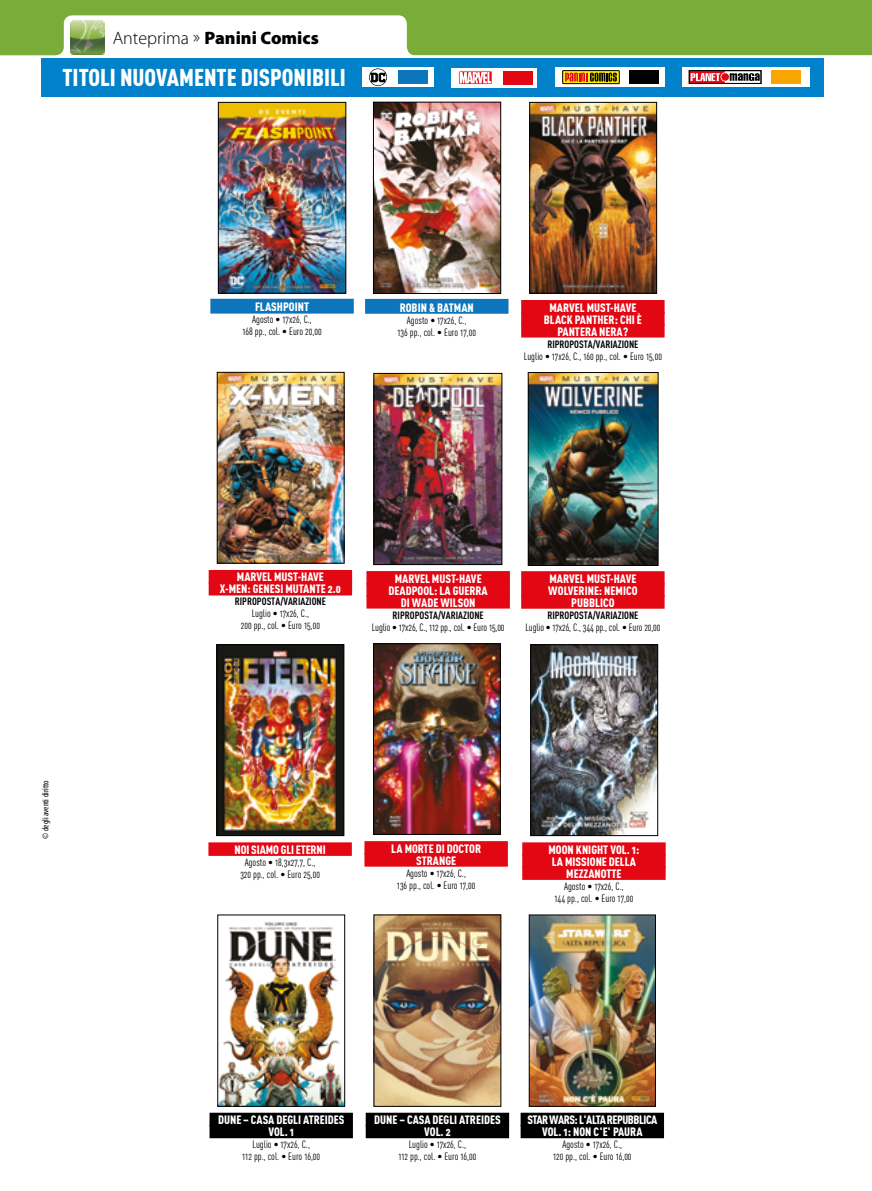
<style>
.page{position:relative;width:872px;height:1191px;background:#fff}
.page>*{position:absolute;margin:0;border:0;box-sizing:border-box;transform-origin:0 0}
.t1{font:24px "DIN Cond Black Alternate";color:#fff}
.t2{font:900 18px "Myriad Pro";color:#000}
.t3{font:12px/12px "DIN Cond Black Alternate";color:#fff;text-align:center}
.t4{font:12px/12px "DIN Cond Black Alternate";letter-spacing:-.04em;color:#fff;text-align:center}
.t5{font:10.5px/12px "DIN Cond Regular Alternate";color:#000;text-align:center}
.t6{font:700 10.5px "DIN Cond";color:#000}
.t7{font:condensed 9px "Myriad Pro";color:#000}
.s1{font-weight:300}
</style>
<div class="page">
<svg style="left:0;top:0;width:872px;height:56px;fill:#79ac38"></svg>
<img style="left:70px;top:21px;width:34px;height:34px">
<div style="left:41px;top:58px;width:782px;height:39px;background:#0081c9"></div>
<div style="left:451px;top:68px;width:86px;height:19px;background:#fff"></div>
<svg style="left:459px;top:71px;width:33px;height:13px"></svg>
<svg style="left:460px;top:72px;width:31px;height:11px"></svg>
<div style="left:503px;top:71px;width:29px;height:13px;background:#e30613"></div>
<div style="left:555px;top:67px;width:109px;height:20px;background:#fff"></div>
<svg style="left:562px;top:71px;width:57px;height:13px"></svg>
<div style="left:562px;top:70px;width:57px;height:14px;border:1px solid #000"></div>
<svg style="left:565px;top:73px;width:52px;height:9px"></svg>
<div style="left:629px;top:70px;width:29px;height:14px;background:#000"></div>
<div style="left:682px;top:67px;width:128px;height:20px;background:#fff"></div>
<svg style="left:691px;top:72px;width:32px;height:10px"></svg>
<div style="left:689px;top:70px;width:72px;height:14px;border:1px solid #000"></div>
<div style="left:720px;top:72px;width:10px;height:10px;border:2px solid #fff;border-radius:50%"></div>
<div style="left:721px;top:73px;width:8px;height:8px;background:#e30613;border-radius:50%"></div>
<svg style="left:690px;top:73px;width:30px;height:8px"></svg>
<svg style="left:729px;top:73px;width:30px;height:8px"></svg>
<div style="left:771px;top:70px;width:30px;height:14px;background:#f7a600"></div>
<div style="left:362px;top:67px;width:72px;height:20px;background:#fff"></div>
<div style="left:398px;top:70px;width:29px;height:14px;background:#0c75bb"></div>
<svg style="left:369px;top:68px;width:18px;height:18px"></svg>
<img style="left:375px;top:104px;width:124px;height:188px">
<div style="left:373px;top:102px;width:128px;height:192px;border:1px solid #000"></div>
<div style="left:365px;top:299px;width:143px;height:15px;background:#0c75bb"></div>
<img style="left:220px;top:104px;width:124px;height:188px">
<div style="left:218px;top:102px;width:128px;height:192px;border:1px solid #000"></div>
<div style="left:210px;top:299px;width:144px;height:14px;background:#0c75bb"></div>
<img style="left:531px;top:104px;width:124px;height:188px">
<div style="left:529px;top:102px;width:128px;height:192px;border:1px solid #000"></div>
<div style="left:521px;top:300px;width:143px;height:13px;background:#e30613"></div>
<div style="left:521px;top:312px;width:143px;height:13px;background:#e30613"></div>
<div style="left:521px;top:324px;width:143px;height:13px;background:#e30613"></div>
<img style="left:530px;top:374px;width:126px;height:190px">
<div style="left:528px;top:372px;width:130px;height:194px;border:1px solid #000"></div>
<div style="left:521px;top:571px;width:143px;height:14px;background:#e30613"></div>
<div style="left:521px;top:583px;width:143px;height:14px;background:#e30613"></div>
<div style="left:521px;top:595px;width:143px;height:14px;background:#e30613"></div>
<img style="left:375px;top:375px;width:125px;height:188px">
<div style="left:373px;top:373px;width:129px;height:192px;border:1px solid #000"></div>
<div style="left:366px;top:571px;width:144px;height:13px;background:#e30613"></div>
<div style="left:366px;top:583px;width:144px;height:13px;background:#e30613"></div>
<div style="left:366px;top:595px;width:144px;height:13px;background:#e30613"></div>
<img style="left:219px;top:646px;width:123px;height:188px">
<div style="left:217px;top:644px;width:127px;height:192px;border:1px solid #000"></div>
<div style="left:208px;top:842px;width:144px;height:14px;background:#e30613"></div>
<img style="left:219px;top:374px;width:123px;height:187px">
<div style="left:217px;top:372px;width:127px;height:191px;border:1px solid #000"></div>
<div style="left:209px;top:570px;width:143px;height:13px;background:#e30613"></div>
<div style="left:209px;top:582px;width:143px;height:13px;background:#e30613"></div>
<img style="left:532px;top:646px;width:124px;height:188px">
<div style="left:530px;top:644px;width:128px;height:192px;border:1px solid #000"></div>
<div style="left:522px;top:842px;width:143px;height:14px;background:#e30613"></div>
<div style="left:522px;top:854px;width:143px;height:14px;background:#e30613"></div>
<div style="left:522px;top:866px;width:143px;height:14px;background:#e30613"></div>
<img style="left:375px;top:916px;width:124px;height:188px">
<div style="left:366px;top:1112px;width:143px;height:14px;background:#000"></div>
<div style="left:366px;top:1124px;width:143px;height:14px;background:#000"></div>
<img style="left:219px;top:922px;width:124px;height:182px">
<div style="left:217px;top:914px;width:128px;height:192px;border:1px solid #000"></div>
<div style="left:209px;top:1112px;width:144px;height:14px;background:#000"></div>
<div style="left:209px;top:1124px;width:144px;height:14px;background:#000"></div>
<img style="left:375px;top:645px;width:123px;height:188px">
<div style="left:373px;top:643px;width:127px;height:192px;border:1px solid #000"></div>
<div style="left:364px;top:841px;width:144px;height:13px;background:#e30613"></div>
<div style="left:364px;top:853px;width:144px;height:13px;background:#e30613"></div>
<img style="left:531px;top:916px;width:123px;height:188px">
<div style="left:529px;top:914px;width:127px;height:192px;border:1px solid #000"></div>
<div style="left:520px;top:1112px;width:144px;height:14px;background:#000"></div>
<div style="left:520px;top:1124px;width:144px;height:14px;background:#000"></div>
<h2 class="t2" style="left:113px;top:28px;width:208px"><span class="s1">Anteprima »</span> Panini Comics</h2>
<h1 class="t1" style="left:62px;top:62px;width:285px">TITOLI NUOVAMENTE DISPONIBILI</h1>
<p class="t7" style="left:40px;top:838px;width:60px;rotate:-90deg">© degli aventi diritto</p>
<p class="t3" style="left:255px;top:301px;width:56px">FLASHPOINT</p>
<p class="t5" style="left:242px;top:313px;width:81px">Agosto • 17x26, C.,<br>168 pp., col. • Euro 20,00</p>
<p class="t3" style="left:400px;top:301px;width:76px">ROBIN &amp; BATMAN</p>
<p class="t5" style="left:397px;top:314px;width:80px">Agosto • 17x26, C.,<br>136 pp., col. • Euro 17,00</p>
<p class="t3" style="left:544px;top:301px;width:99px">MARVEL MUST-HAVE<br>BLACK PANTHER: CHI È<br>PANTERA NERA?</p>
<p class="t6" style="left:547px;top:337px;width:93px">RIPROPOSTA/VARIAZIONE</p>
<p class="t5" style="left:524px;top:350px;width:140px">Luglio • 17x26, C., 160 pp., col. • Euro 15,00</p>
<p class="t3" style="left:220px;top:571px;width:123px">MARVEL MUST-HAVE<br>X-MEN: GENESI MUTANTE 2.0</p>
<p class="t6" style="left:235px;top:595px;width:93px">RIPROPOSTA/VARIAZIONE</p>
<p class="t5" style="left:241px;top:607px;width:81px">Luglio • 17x26, C.,<br>200 pp., col. • Euro 15,00</p>
<p class="t3" style="left:388px;top:572px;width:101px">MARVEL MUST-HAVE<br>DEADPOOL: LA GUERRA<br>DI WADE WILSON</p>
<p class="t6" style="left:392px;top:608px;width:93px">RIPROPOSTA/VARIAZIONE</p>
<p class="t5" style="left:372px;top:621px;width:134px">Luglio • 17x26, C., 112 pp., col. • Euro 15,00</p>
<p class="t3" style="left:548px;top:572px;width:91px">MARVEL MUST-HAVE<br>WOLVERINE: NEMICO<br>PUBBLICO</p>
<p class="t6" style="left:547px;top:608px;width:93px">RIPROPOSTA/VARIAZIONE</p>
<p class="t5" style="left:525px;top:621px;width:136px">Luglio • 17x26, C., 344 pp., col. • Euro 20,00</p>
<p class="t3" style="left:234px;top:843px;width:93px">NOI SIAMO GLI ETERNI</p>
<p class="t5" style="left:240px;top:856px;width:81px">Agosto • 18,3x27,7, C.,<br>320 pp., col. • Euro 25,00</p>
<p class="t3" style="left:391px;top:842px;width:91px">LA MORTE DI DOCTOR<br>STRANGE</p>
<p class="t5" style="left:397px;top:867px;width:80px">Agosto • 17x26, C.,<br>136 pp., col. • Euro 17,00</p>
<p class="t3" style="left:548px;top:843px;width:92px">MOON KNIGHT VOL. 1:<br>LA MISSIONE DELLA<br>MEZZANOTTE</p>
<p class="t5" style="left:554px;top:880px;width:80px">Agosto • 17x26, C.,<br>144 pp., col. • Euro 17,00</p>
<p class="t3" style="left:218px;top:1113px;width:128px">DUNE – CASA DEGLI ATREIDES<br>VOL. 1</p>
<p class="t5" style="left:242px;top:1138px;width:79px">Luglio • 17x26, C.,<br>112 pp., col. • Euro 16,00</p>
<p class="t3" style="left:374px;top:1113px;width:128px">DUNE – CASA DEGLI ATREIDES<br>VOL. 2</p>
<p class="t5" style="left:398px;top:1138px;width:79px">Luglio • 17x26, C.,<br>112 pp., col. • Euro 16,00</p>
<p class="t4" style="left:527px;top:1113px;width:131px">STAR WARS: L'ALTA REPUBBLICA<br>VOL. 1: NON C'E' PAURA</p>
<p class="t5" style="left:553px;top:1138px;width:80px">Agosto • 17x26, C.,<br>120 pp., col. • Euro 16,00</p>
</div>
